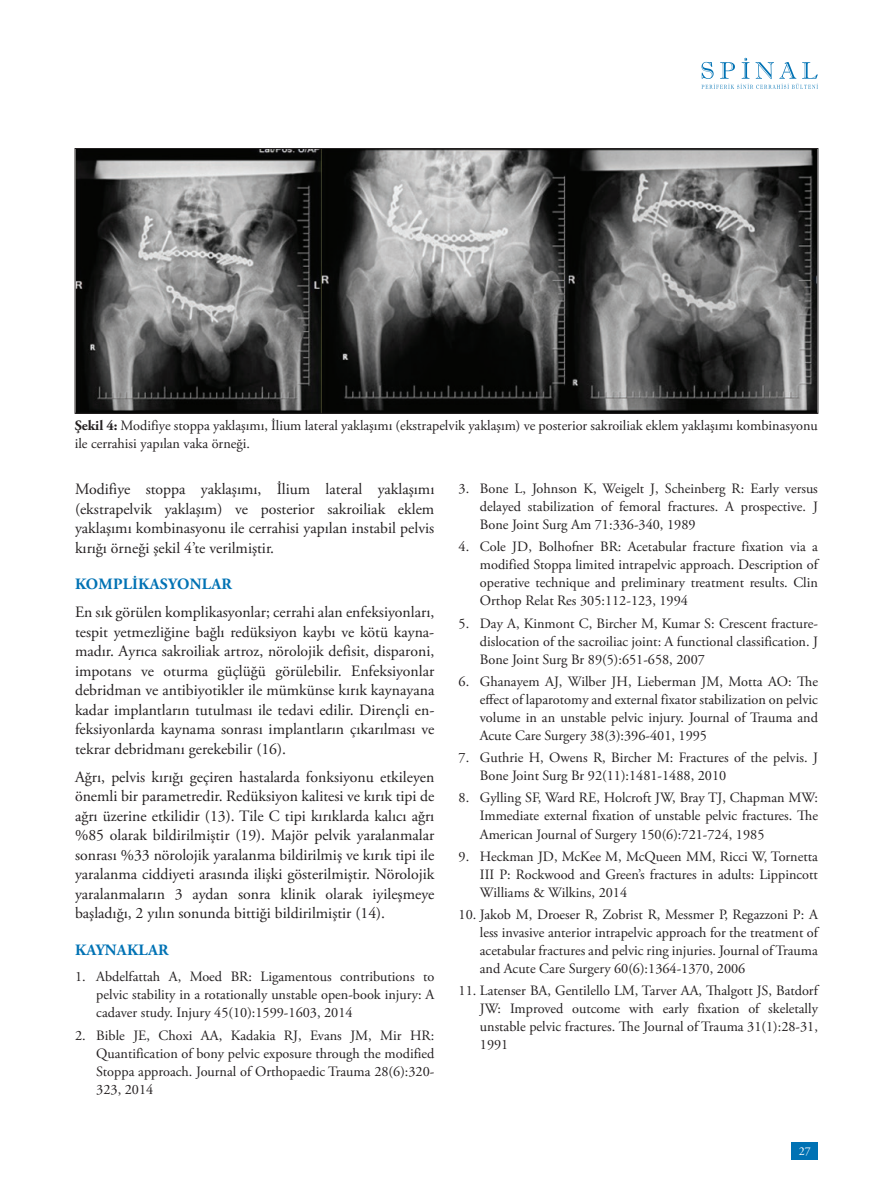
<style>
.page{position:relative;width:893px;height:1191px;background:#fff}
.page>*{position:absolute;margin:0;border:0;box-sizing:border-box;transform-origin:0 0}
.t1{font:15.75px/19.5px "Adobe Garamond Pro";color:#231f20;text-align:justify}
.t2{font:700 15.75px "Adobe Garamond Pro";letter-spacing:.015em;color:#0072b4}
.t3{font:14.25px/18px "Adobe Garamond Pro";color:#231f20;text-align:justify}
.t4{font:12px "Adobe Garamond Pro";color:#fff}
.s1{font-weight:700}
</style>
<div class="page">
<div style="left:791px;top:1141px;width:27px;height:18px;background:#0072b4"></div>
<svg style="left:701px;top:58px;width:117px;height:31px"></svg>
<img style="left:77px;top:150px;width:739px;height:262px">
<div style="left:75px;top:148px;width:743px;height:266px;border:1px solid #231f20"></div>
<p class="t3" style="left:75px;top:417px;width:745px"><span class="s1">Şekil 4:</span> Modifiye stoppa yaklaşımı, İlium lateral yaklaşımı (ekstrapelvik yaklaşım) ve posterior sakroiliak eklem yaklaşımı kombinasyonu ile cerrahisi yapılan vaka örneği.</p>
<p class="t1" style="left:75px;top:480px;width:361px">Modifiye stoppa yaklaşımı, İlium lateral yaklaşımı (ekstrapelvik yaklaşım) ve posterior sakroiliak eklem yaklaşımı kombinasyonu ile cerrahisi yapılan instabil pelvis kırığı örneği şekil 4’te verilmiştir.</p>
<p class="t2" style="left:75px;top:575px;width:158px">KOMPLIKASYONLAR</p>
<p class="t1" style="left:75px;top:603px;width:361px">En sık görülen komplikasyonlar; cerrahi alan enfeksiyonları, tespit yetmezliğine bağlı redüksiyon kaybı ve kötü kayna&shy;madır. Ayrıca sakroiliak artroz, nörolojik defisit, disparoni, impotans ve oturma güçlüğü görülebilir. Enfeksiyonlar debridman ve antibiyotikler ile mümkünse kırık kaynayana kadar implantların tutulması ile tedavi edilir. Dirençli en&shy;feksiyonlarda kaynama sonrası implantların çıkarılması ve tekrar debridmanı gerekebilir (16).</p>
<p class="t1" style="left:75px;top:767px;width:361px">Ağrı, pelvis kırığı geçiren hastalarda fonksiyonu etkileyen önemli bir parametredir. Redüksiyon kalitesi ve kırık tipi de ağrı üzerine etkilidir (13). Tile C tipi kırıklarda kalıcı ağrı %85 olarak bildirilmiştir (19). Majör pelvik yaralanmalar sonrası %33 nörolojik yaralanma bildirilmiş ve kırık tipi ile yaralanma ciddiyeti arasında ilişki gösterilmiştir. Nörolojik yaralanmaların 3 aydan sonra klinik olarak iyileşmeye başladığı, 2 yılın sonunda bittiği bildirilmiştir (14).</p>
<p class="t2" style="left:75px;top:940px;width:95px">KAYNAKLAR</p>
<p class="t3" style="left:96px;top:968px;width:340px;text-indent:-21px">1. Abdelfattah A, Moed BR: Ligamentous contributions to pelvic stability in a rotationally unstable open-book injury: A cadaver study. Injury 45(10):1599-1603, 2014</p>
<p class="t3" style="left:96px;top:1026px;width:340px;text-indent:-21px">2. Bible JE, Choxi AA, Kadakia RJ, Evans JM, Mir HR:<br>Quantification of bony pelvic exposure through the modified Stoppa approach. Journal of Orthopaedic Trauma 28(6):320- 323, 2014</p>
<p class="t3" style="left:480px;top:480px;width:340px;text-indent:-21px">3. Bone L, Johnson K, Weigelt J, Scheinberg R: Early versus delayed stabilization of femoral fractures. A prospective. J Bone Joint Surg Am 71:336-340, 1989</p>
<p class="t3" style="left:480px;top:538px;width:340px;text-indent:-21px">4. Cole JD, Bolhofner BR: Acetabular fracture fixation via a modified Stoppa limited intrapelvic approach. Description of operative technique and preliminary treatment results. Clin Orthop Relat Res 305:112-123, 1994</p>
<p class="t3" style="left:480px;top:614px;width:340px;text-indent:-21px">5. Day A, Kinmont C, Bircher M, Kumar S: Crescent fracture&shy;dislocation of the sacroiliac joint: A functional classification. J Bone Joint Surg Br 89(5):651-658, 2007</p>
<p class="t3" style="left:480px;top:673px;width:340px;text-indent:-21px">6. Ghanayem AJ, Wilber JH, Lieberman JM, Motta AO: The effect of laparotomy and external fixator stabilization on pelvic volume in an unstable pelvic injury. Journal of Trauma and Acute Care Surgery 38(3):396-401, 1995</p>
<p class="t3" style="left:480px;top:749px;width:340px;text-indent:-21px">7. Guthrie H, Owens R, Bircher M: Fractures of the pelvis. J<br>Bone Joint Surg Br 92(11):1481-1488, 2010</p>
<p class="t3" style="left:480px;top:789px;width:340px;text-indent:-21px">8. Gylling SF, Ward RE, Holcroft JW, Bray TJ, Chapman MW:<br>Immediate external fixation of unstable pelvic fractures. The American Journal of Surgery 150(6):721-724, 1985</p>
<p class="t3" style="left:480px;top:847px;width:340px;text-indent:-21px">9. Heckman JD, McKee M, McQueen MM, Ricci W, Tornetta III P: Rockwood and Green’s fractures in adults: Lippincott Williams &amp; Wilkins, 2014</p>
<p class="t3" style="left:480px;top:906px;width:340px;text-indent:-21px">10. Jakob M, Droeser R, Zobrist R, Messmer P, Regazzoni P: A less invasive anterior intrapelvic approach for the treatment of acetabular fractures and pelvic ring injuries. Journal of Trauma and Acute Care Surgery 60(6):1364-1370, 2006</p>
<p class="t3" style="left:480px;top:982px;width:340px;text-indent:-21px">11. Latenser BA, Gentilello LM, Tarver AA, Thalgott JS, Batdorf JW: Improved outcome with early fixation of skeletally unstable pelvic fractures. The Journal of Trauma 31(1):28-31, 1991</p>
<p class="t4" style="left:799px;top:1143px;width:13px">27</p>
</div>
